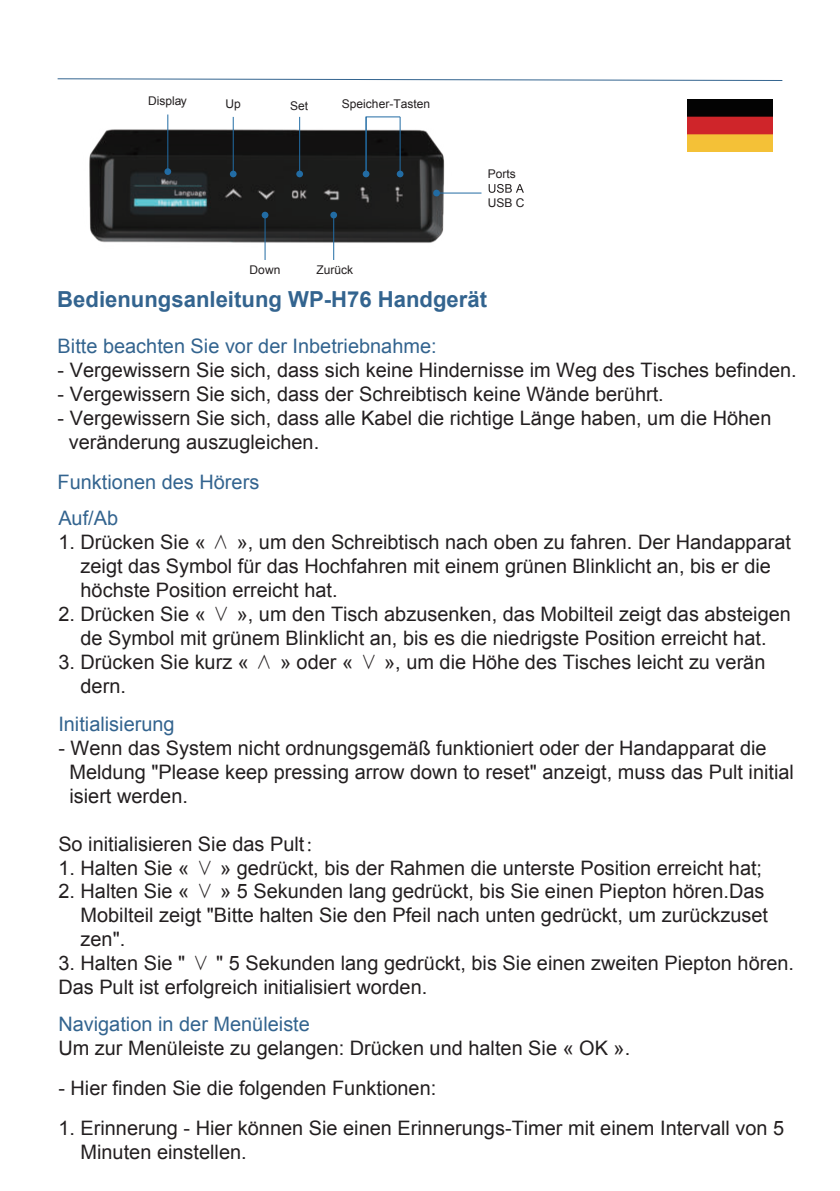
<style>
.page{position:relative;width:840px;height:1191px;background:#fff}
.page>*{position:absolute;margin:0;border:0;box-sizing:border-box;transform-origin:0 0}
.t1{font:700 22px "Arial";color:#33648f}
.t2{font:20px/24px "Arial";color:#231f20}
.t3{font:20px "Arial";color:#33648f}
.t4{font:12px "Arial";color:#231f20}
.s1{font-family:"Adobe Song Std";font-weight:300}
</style>
<div class="page">
<img style="left:687px;top:100px;width:85px;height:51px">
<svg style="left:57px;top:78px;width:726px;height:3px"></svg>
<img style="left:59px;top:78px;width:405px;height:182px">
<div style="left:164px;top:168px;width:7px;height:7px;background:#226ca4;border-radius:50%"></div>
<hr style="left:167px;top:114px;width:1px;height:60px;background:#226ca4">
<svg style="left:230px;top:171px;width:6px;height:6px"></svg>
<hr style="left:232px;top:117px;width:1px;height:59px;background:#226ca4">
<div style="left:296px;top:171px;width:7px;height:6px;background:#226ca4;border-radius:50%"></div>
<hr style="left:299px;top:117px;width:1px;height:59px;background:#226ca4">
<div style="left:261px;top:212px;width:7px;height:6px;background:#226ca4;border-radius:50%"></div>
<hr style="left:264px;top:215px;width:1px;height:45px;background:#226ca4">
<div style="left:330px;top:212px;width:7px;height:6px;background:#226ca4;border-radius:50%"></div>
<hr style="left:333px;top:215px;width:1px;height:45px;background:#226ca4">
<svg style="left:433px;top:190px;width:6px;height:6px"></svg>
<hr style="left:436px;top:192px;width:45px;height:1px;background:#226ca4">
<svg style="left:488px;top:184px;width:35px;height:9px"></svg>
<svg style="left:365px;top:116px;width:36px;height:61px"></svg>
<div style="left:362px;top:171px;width:7px;height:6px;background:#226ca4;border-radius:50%"></div>
<hr style="left:365px;top:117px;width:1px;height:59px;background:#226ca4">
<div style="left:396px;top:171px;width:7px;height:6px;background:#226ca4;border-radius:50%"></div>
<hr style="left:399px;top:117px;width:1px;height:59px;background:#226ca4">
<p class="t4" style="left:148px;top:97px;width:40px">Display</p>
<p class="t4" style="left:225px;top:99px;width:17px">Up</p>
<p class="t4" style="left:290px;top:101px;width:20px">Set</p>
<p class="t4" style="left:341px;top:99px;width:90px">Speicher-Tasten</p>
<p class="t4" style="left:249px;top:265px;width:32px">Down</p>
<p class="t4" style="left:316px;top:265px;width:38px">Zurück</p>
<p class="t4" style="left:487px;top:169px;width:30px">Ports</p>
<p class="t4" style="left:487px;top:198px;width:38px">USB C</p>
<p class="t1" style="left:57px;top:291px;width:431px">Bedienungsanleitung WP-H76 Handgerät</p>
<p class="t3" style="left:58px;top:338px;width:380px">Bitte beachten Sie vor der Inbetriebnahme:</p>
<p class="t2" style="left:58px;top:359px;width:740px">- Vergewissern Sie sich, dass sich keine Hindernisse im Weg des Tisches befinden.</p>
<p class="t2" style="left:58px;top:383px;width:607px">- Vergewissern Sie sich, dass der Schreibtisch keine Wände berührt.</p>
<p class="t2" style="left:69px;top:407px;width:703px;text-indent:-11px">- Vergewissern Sie sich, dass alle Kabel die richtige Länge haben, um die Höhen veränderung auszugleichen.</p>
<p class="t3" style="left:58px;top:474px;width:203px">Funktionen des Hörers</p>
<p class="t3" style="left:58px;top:510px;width:61px">Auf/Ab</p>
<p class="t2" style="left:80px;top:532px;width:711px;text-indent:-22px">1. Drücken Sie « <span class="s1">∧</span> », um den Schreibtisch nach oben zu fahren. Der Handapparat zeigt das Symbol für das Hochfahren mit einem grünen Blinklicht an, bis er die höchste Position erreicht hat.</p>
<p class="t2" style="left:58px;top:603px;width:733px;text-align:center">2. Drücken Sie « <span class="s1">∨</span> », um den Tisch abzusenken, das Mobilteil zeigt das absteigen de Symbol mit grünem Blinklicht an, bis es die niedrigste Position erreicht hat.</p>
<p class="t2" style="left:80px;top:651px;width:686px;text-indent:-22px">3. Drücken Sie kurz « <span class="s1">∧</span> » oder « <span class="s1">∨</span> », um die Höhe des Tisches leicht zu verän dern.</p>
<p class="t3" style="left:58px;top:716px;width:118px">Initialisierung</p>
<p class="t2" style="left:69px;top:738px;width:725px;text-indent:-11px">- Wenn das System nicht ordnungsgemäß funktioniert oder der Handapparat die<br>Meldung "Please keep pressing arrow down to reset" anzeigt, muss das Pult initial isiert werden.</p>
<p class="t2" style="left:58px;top:833px;width:267px">So initialisieren Sie das Pult<span class="s1">：</span></p>
<p class="t2" style="left:58px;top:857px;width:705px">1. Halten Sie « <span class="s1">∨</span> » gedrückt, bis der Rahmen die unterste Position erreicht hat;</p>
<p class="t2" style="left:80px;top:881px;width:688px;text-indent:-22px">2. Halten Sie « <span class="s1">∨</span> » 5 Sekunden lang gedrückt, bis Sie einen Piepton hören.Das<br>Mobilteil zeigt "Bitte halten Sie den Pfeil nach unten gedrückt, um zurückzuset zen".</p>
<p class="t2" style="left:58px;top:953px;width:736px">3. Halten Sie " <span class="s1">∨</span> " 5 Sekunden lang gedrückt, bis Sie einen zweiten Piepton hören.<br>Das Pult ist erfolgreich initialisiert worden.</p>
<p class="t3" style="left:58px;top:1016px;width:253px">Navigation in der Menüleiste</p>
<p class="t2" style="left:58px;top:1037px;width:573px">Um zur Menüleiste zu gelangen: Drücken und halten Sie « OK ».</p>
<p class="t2" style="left:58px;top:1077px;width:379px">- Hier finden Sie die folgenden Funktionen:</p>
<p class="t2" style="left:80px;top:1118px;width:704px;text-indent:-22px">1. Erinnerung - Hier können Sie einen Erinnerungs-Timer mit einem Intervall von 5<br>Minuten einstellen.</p>
</div>
